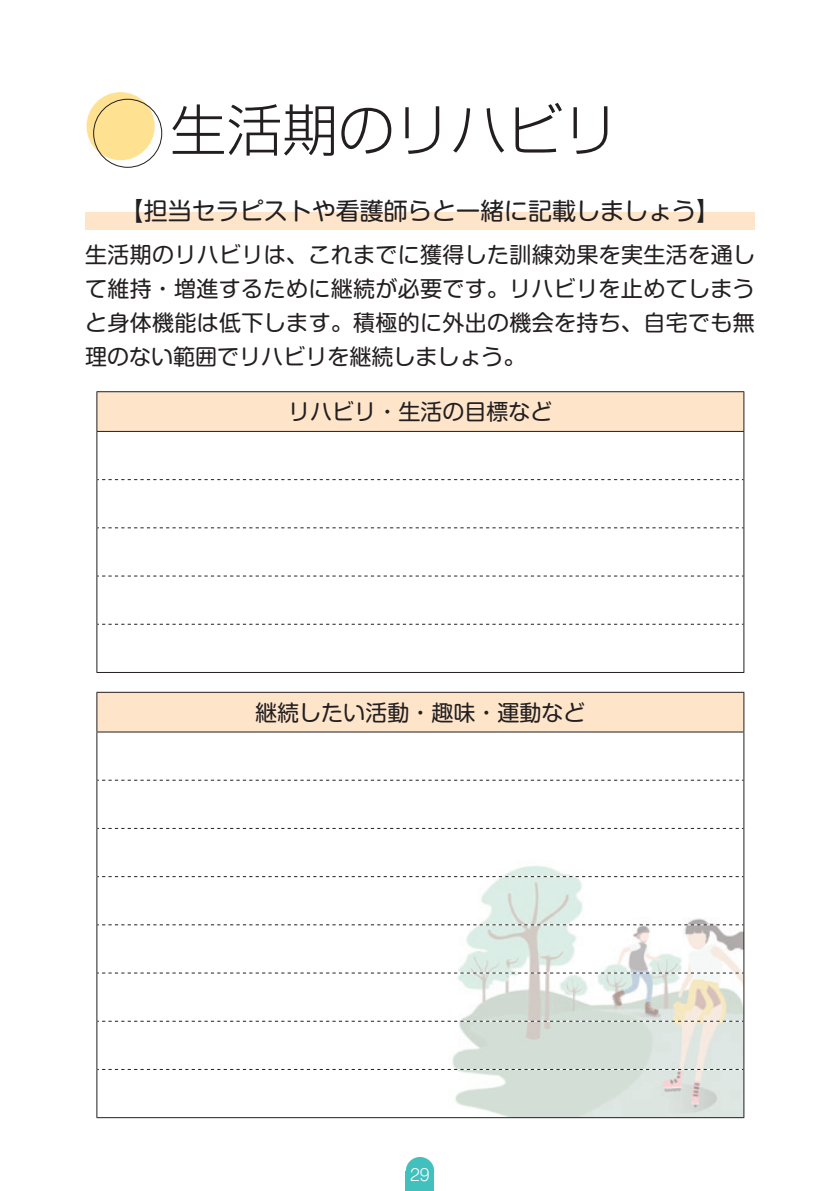
<style>
.page{position:relative;width:840px;height:1191px;background:#fff}
.page>*{position:absolute;margin:0;border:0;box-sizing:border-box;transform-origin:0 0}
.t1{font:300 56px "Shin Go Pr 6";color:#231f20}
.t2{font:24px "Shin M Go Pr 6";color:#231f20}
.t3{font:22px/34px "Shin M Go Pr 6";color:#231f20;text-align:justify}
.t4{font:300 16px "Shin M Go Pr 6";color:#fff}
</style>
<div class="page">
<div style="left:86px;top:92px;width:68px;height:68px;background:#ffe192;border-radius:50%"></div>
<div style="left:93px;top:99px;width:69px;height:69px;border:1px solid #231f20;border-radius:50%"></div>
<img style="left:441px;top:866px;width:302px;height:251px">
<div style="left:85px;top:213px;width:669px;height:17px;background:#fee5ca"></div>
<svg style="left:97px;top:392px;width:646px;height:339px"></svg>
<hr style="left:96px;top:391px;width:647px;height:1px;background:#231f20">
<hr style="left:96px;top:392px;width:1px;height:39px;background:#231f20">
<hr style="left:743px;top:392px;width:1px;height:39px;background:#231f20">
<hr style="left:96px;top:431px;width:647px;height:1px;background:#231f20">
<hr style="left:96px;top:432px;width:1px;height:47px;background:#231f20">
<hr style="left:743px;top:432px;width:1px;height:47px;background:#231f20">
<hr style="left:96px;top:479px;width:1px;height:49px;background:#231f20">
<hr style="left:743px;top:479px;width:1px;height:49px;background:#231f20">
<hr style="left:96px;top:528px;width:1px;height:48px;background:#231f20">
<hr style="left:743px;top:528px;width:1px;height:48px;background:#231f20">
<hr style="left:96px;top:576px;width:1px;height:48px;background:#231f20">
<hr style="left:743px;top:576px;width:1px;height:48px;background:#231f20">
<hr style="left:96px;top:624px;width:1px;height:48px;background:#231f20">
<hr style="left:743px;top:624px;width:1px;height:48px;background:#231f20">
<hr style="left:96px;top:672px;width:647px;height:1px;background:#231f20">
<hr style="left:96px;top:692px;width:647px;height:1px;background:#231f20">
<hr style="left:96px;top:692px;width:1px;height:39px;background:#231f20">
<hr style="left:743px;top:692px;width:1px;height:39px;background:#231f20">
<hr style="left:96px;top:731px;width:647px;height:1px;background:#231f20">
<hr style="left:96px;top:732px;width:1px;height:48px;background:#231f20">
<hr style="left:743px;top:732px;width:1px;height:48px;background:#231f20">
<hr style="left:96px;top:780px;width:1px;height:48px;background:#231f20">
<hr style="left:743px;top:780px;width:1px;height:48px;background:#231f20">
<hr style="left:96px;top:828px;width:1px;height:48px;background:#231f20">
<hr style="left:743px;top:828px;width:1px;height:48px;background:#231f20">
<hr style="left:96px;top:876px;width:1px;height:48px;background:#231f20">
<hr style="left:743px;top:876px;width:1px;height:48px;background:#231f20">
<hr style="left:96px;top:924px;width:1px;height:49px;background:#231f20">
<hr style="left:743px;top:924px;width:1px;height:49px;background:#231f20">
<hr style="left:96px;top:973px;width:1px;height:48px;background:#231f20">
<hr style="left:743px;top:973px;width:1px;height:48px;background:#231f20">
<hr style="left:96px;top:1021px;width:1px;height:48px;background:#231f20">
<hr style="left:743px;top:1021px;width:1px;height:48px;background:#231f20">
<hr style="left:96px;top:1069px;width:1px;height:48px;background:#231f20">
<hr style="left:743px;top:1069px;width:1px;height:48px;background:#231f20">
<hr style="left:96px;top:1117px;width:647px;height:1px;background:#231f20">
<svg style="left:97px;top:479px;width:646px;height:1px"></svg>
<svg style="left:97px;top:527px;width:646px;height:1px"></svg>
<svg style="left:97px;top:575px;width:646px;height:1px"></svg>
<svg style="left:97px;top:624px;width:646px;height:1px"></svg>
<svg style="left:97px;top:780px;width:646px;height:1px"></svg>
<svg style="left:97px;top:828px;width:646px;height:1px"></svg>
<svg style="left:97px;top:876px;width:646px;height:1px"></svg>
<svg style="left:97px;top:924px;width:646px;height:1px"></svg>
<svg style="left:97px;top:972px;width:646px;height:1px"></svg>
<svg style="left:97px;top:1020px;width:646px;height:1px"></svg>
<svg style="left:97px;top:1069px;width:646px;height:1px"></svg>
<div style="left:405px;top:1157px;width:29px;height:28px;background:#42c0bd;border-radius:50%"></div>
<div style="left:405px;top:1171px;width:29px;height:20px;background:#42c0bd"></div>
<h1 class="t1" style="left:170px;top:84px;width:449px">生活期のリハビリ</h1>
<p class="t2" style="left:120px;top:191px;width:601px">【担当セラピストや看護師らと一緒に記載しましょう】</p>
<p class="t3" style="left:85px;top:237px;width:671px">生活期のリハビリは、これまでに獲得した訓練効果を実生活を通して維持・増進するために継続が必要です。リハビリを止めてしまうと身体機能は低下します。積極的に外出の機会を持ち、自宅でも無理のない範囲でリハビリを継続しましょう。</p>
<p class="t3" style="left:288px;top:393px;width:265px">リハビリ・生活の目標など</p>
<p class="t3" style="left:255px;top:694px;width:331px">継続したい活動・趣味・運動など</p>
<p class="t4" style="left:410px;top:1162px;width:21px">29</p>
</div>
